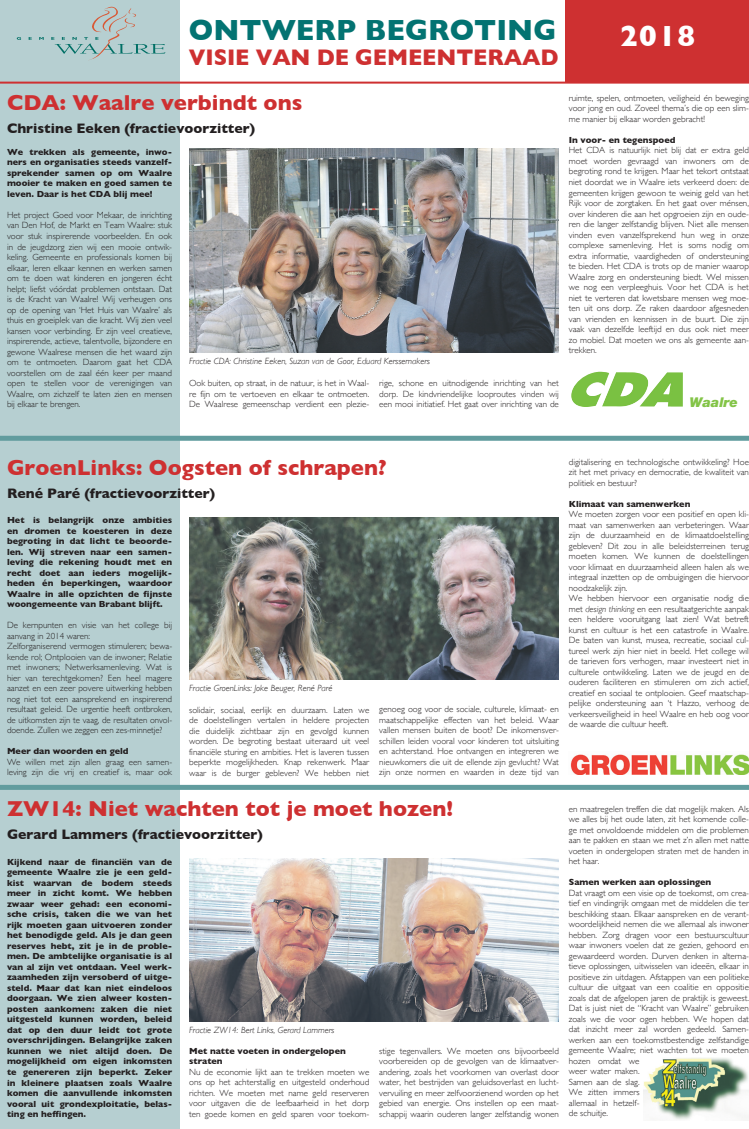
<style>
.page{position:relative;width:749px;height:1129px;background:#fff}
.page>*{position:absolute;margin:0;border:0;box-sizing:border-box;transform-origin:0 0}
.t1{font:700 29.7px "Gill Sans";color:#037372}
.t2{font:700 29.7px "Gill Sans";color:#fff}
.t3{font:700 23px "Gill Sans";letter-spacing:-.005em;color:#ce3031;scale:.96 1}
.t4{font:700 22px "Gill Sans";color:#ce3031}
.t5{font:700 14px "Gill Sans";color:#231f20}
.t6{font:italic 900 13.5px "Helvetica Neue";color:#83c447}
.t7{font:300 9px/10.5px "Gill Sans";color:#231f20;text-align:justify}
.t8{font:700 9px/10.5px "Gill Sans";color:#231f20;text-align:justify}
.t9{font:italic 300 9px "Gill Sans";color:#231f20}
.s1{font-style:italic}
</style>
<div class="page">
<div style="left:0;top:0;width:179px;height:1128px;background:#b6cfd1"></div>
<img style="left:189px;top:149px;width:369px;height:203px">
<img style="left:189px;top:858px;width:369px;height:162px">
<div style="left:0;top:435px;width:748px;height:5px;background:#619c9e"></div>
<div style="left:0;top:784px;width:748px;height:5px;background:#619c9e"></div>
<img style="left:571px;top:371px;width:95px;height:36px">
<img style="left:643px;top:1058px;width:105px;height:62px">
<img style="left:189px;top:517px;width:369px;height:162px">
<img style="left:570px;top:754px;width:178px;height:20px">
<svg style="left:39px;top:37px;width:5px;height:3px"></svg>
<svg style="left:51px;top:7px;width:114px;height:53px"></svg>
<hr style="left:0;top:82px;width:748px;height:2px;background:#ce3031">
<div style="left:565px;top:0;width:183px;height:81px;background:#ce3031"></div>
<h1 class="t1" style="left:189px;top:7px;width:369px">ONTWERP BEGROTING</h1>
<h1 class="t2" style="left:620px;top:12px;width:77px">2018</h1>
<h2 class="t3" style="left:189px;top:39px;width:386px">VISIE VAN DE GEMEENTERAAD</h2>
<h3 class="t4" style="left:7px;top:85px;width:297px">CDA: Waalre verbindt ons</h3>
<h3 class="t5" style="left:7px;top:117px;width:249px">Christine Eeken (fractievoorzitter)</h3>
<p class="t8" style="left:7px;top:146px;width:166px">We trekken als gemeente, inwo&shy;ners en organisaties steeds vanzelf&shy;sprekender samen op om Waalre mooier te maken en goed samen te leven. Daar is het CDA blij mee!</p>
<p class="t7" style="left:7px;top:209px;width:167px">Het project Goed voor Mekaar, de inrichting van Den Hof, de Markt en Team Waalre: stuk voor stuk inspirerende voorbeelden. En ook in de jeugdzorg zien wij een mooie ontwik&shy;keling. Gemeente en professionals komen bij elkaar, leren elkaar kennen en werken samen om te doen wat kinderen en jongeren écht helpt; liefst vóórdat problemen ontstaan. Dat is de Kracht van Waalre! Wij verheugen ons op de opening van ‘Het Huis van Waalre’ als thuis en groeiplek van die kracht. Wij zien veel kansen voor verbinding. Er zijn veel creatieve, inspirerende, actieve, talentvolle, bijzondere en gewone Waalrese mensen die het waard zijn om te ontmoeten. Daarom gaat het CDA voorstellen om de zaal één keer per maand open te stellen voor de verenigingen van Waalre, om zichzelf te laten zien en mensen bij elkaar te brengen.</p>
<p class="t9" style="left:189px;top:356px;width:242px">Fractie CDA: Christine Eeken, Suzan van de Goor, Eduard Kerssemakers</p>
<p class="t7" style="left:189px;top:377px;width:182px">Ook buiten, op straat, in de natuur, is het in Waal&shy;re fijn om te vertoeven en elkaar te ontmoeten.<br>De Waalrese gemeenschap verdient een plezie-</p>
<p class="t7" style="left:379px;top:377px;width:181px">rige, schone en uitnodigende inrichting van het dorp. De kindvriendelijke looproutes vinden wij een mooi initiatief. Het gaat over inrichting van de</p>
<p class="t7" style="left:568px;top:92px;width:182px">ruimte, spelen, ontmoeten, veiligheid én beweging voor jong en oud. Zoveel thema’s die op een slim&shy;me manier bij elkaar worden gebracht!</p>
<p class="t8" style="left:568px;top:134px;width:108px">In voor- en tegenspoed</p>
<p class="t7" style="left:568px;top:145px;width:182px">Het CDA is natuurlijk niet blij dat er extra geld moet worden gevraagd van inwoners om de begroting rond te krijgen. Maar het tekort ontstaat niet doordat we in Waalre iets verkeerd doen: de gemeenten krijgen gewoon te weinig geld van het Rijk voor de zorgtaken. En het gaat over ménsen, over kinderen die aan het opgroeien zijn en oude&shy;ren die langer zelfstandig blijven. Niet alle mensen vinden even vanzelfsprekend hun weg in onze complexe samenleving. Het is soms nodig om extra informatie, vaardigheden of ondersteuning te bieden. Het CDA is trots op de manier waarop Waalre zorg en ondersteuning biedt. Wel missen we nog een verpleeghuis. Voor het CDA is het niet te verteren dat kwetsbare mensen weg moe&shy;ten uit ons dorp. Ze raken daardoor afgesneden van vrienden en kennissen in de buurt. Die zijn vaak van dezelfde leeftijd en dus ook niet meer zo mobiel. Dat moeten we ons als gemeente aan&shy;trekken.</p>
<h3 class="t6" style="left:689px;top:393px;width:50px">Waalre</h3>
<h3 class="t4" style="left:7px;top:449px;width:381px">GroenLinks: Oogsten of schrapen?</h3>
<h3 class="t5" style="left:7px;top:481px;width:209px">René Paré (fractievoorzitter)</h3>
<p class="t8" style="left:7px;top:514px;width:166px">Het is belangrijk onze ambities en dromen te koesteren in deze begroting in dat licht te beoorde&shy;len. Wij streven naar een samen&shy;leving die rekening houdt met en recht doet aan ieders mogelijk&shy;heden én beperkingen, waardoor Waalre in alle opzichten de fijnste woongemeente van Brabant blijft.</p>
<p class="t7" style="left:7px;top:619px;width:167px;text-align:left">De kernpunten en visie van het college bij aanvang in 2014 waren:<br>Zelforganiserend vermogen stimuleren; bewa&shy;kende rol; Ontplooien van de inwoner; Relatie met inwoners; Netwerksamenleving. Wat is hier van terechtgekomen? Een heel magere aanzet en een zeer povere uitwerking hebben nog niet tot een aansprekend en inspirerend resultaat geleid. De urgentie heeft ontbroken, de uitkomsten zijn te vaag, de resultaten onvol&shy;doende. Zullen we zeggen een zes-minnetje?</p>
<p class="t8" style="left:7px;top:745px;width:123px">Meer dan woorden en geld</p>
<p class="t7" style="left:7px;top:756px;width:167px">We willen met zijn allen graag een samen&shy;leving zijn die vrij en creatief is, maar ook</p>
<p class="t9" style="left:189px;top:683px;width:145px">Fractie GroenLinks: Joke Beuger, René Paré</p>
<p class="t7" style="left:189px;top:704px;width:182px">solidair, sociaal, eerlijk en duurzaam. Laten we de doelstellingen vertalen in heldere projecten die duidelijk zichtbaar zijn en gevolgd kunnen worden. De begroting bestaat uiteraard uit veel financiële sturing en ambities. Het is laveren tussen beperkte mogelijkheden. Knap rekenwerk. Maar waar is de burger gebleven? We hebben niet</p>
<p class="t7" style="left:379px;top:703px;width:181px">genoeg oog voor de sociale, culturele, klimaat- en maatschappelijke effecten van het beleid. Waar vallen mensen buiten de boot? De inkomensver&shy;schillen leiden vooral voor kinderen tot uitsluiting en achterstand. Hoe ontvangen en integreren we nieuwkomers die uit de ellende zijn gevlucht? Wat zijn onze normen en waarden in deze tijd van</p>
<h3 class="t4" style="left:7px;top:791px;width:447px">ZW14: Niet wachten tot je moet hozen!</h3>
<h3 class="t5" style="left:7px;top:823px;width:257px">Gerard Lammers (fractievoorzitter)</h3>
<p class="t8" style="left:7px;top:856px;width:167px">Kijkend naar de financiën van de gemeente Waalre zie je een geld&shy;kist waarvan de bodem steeds meer in zicht komt. We hebben zwaar weer gehad: een economi&shy;sche crisis, taken die we van het rijk moeten gaan uitvoeren zonder het benodigde geld. Als je dan geen reserves hebt, zit je in de proble&shy;men. De ambtelijke organisatie is al van al zijn vet ontdaan. Veel werk&shy;zaamheden zijn versoberd of uitge&shy;steld. Maar dat kan niet eindeloos doorgaan. We zien alweer kosten&shy;posten aankomen: zaken die niet uitgesteld kunnen worden, beleid dat op den duur leidt tot grote overschrijdingen. Belangrijke zaken kunnen we niet altijd doen. De mogelijkheid om eigen inkomsten te genereren zijn beperkt. Zeker in kleinere plaatsen zoals Waalre komen die aanvullende inkomsten vooral uit grondexploitatie, belas&shy;ting en heffingen.</p>
<p class="t9" style="left:189px;top:1024px;width:147px">Fractie ZW14: Bert Links, Gerard Lammers</p>
<p class="t8" style="left:189px;top:1044px;width:158px">Met natte voeten in ondergelopen straten</p>
<p class="t7" style="left:189px;top:1065px;width:182px">Nu de economie lijkt aan te trekken moeten we ons op het achterstallig en uitgesteld onderhoud richten. We moeten met name geld reserveren voor uitgaven die de leefbaarheid in het dorp ten goede komen en geld sparen voor toekom-</p>
<p class="t7" style="left:379px;top:1044px;width:181px">stige tegenvallers. We moeten ons bijvoorbeeld voorbereiden op de gevolgen van de klimaatver&shy;andering, zoals het voorkomen van overlast door water, het bestrijden van geluidsoverlast en lucht&shy;vervuiling en meer zelfvoorzienend worden op het gebied van energie. Ons instellen op een maat&shy;schappij waarin ouderen langer zelfstandig wonen</p>
<p class="t7" style="left:568px;top:456px;width:182px">digitalisering en technologische ontwikkeling? Hoe zit het met privacy en democratie, de kwaliteit van politiek en bestuur?</p>
<p class="t8" style="left:568px;top:498px;width:123px">Klimaat van samenwerken</p>
<p class="t7" style="left:568px;top:508px;width:182px;text-align:left">We moeten zorgen voor een positief en open kli&shy;maat van samenwerken aan verbeteringen. Waar zijn de duurzaamheid en de klimaatdoelstelling gebleven? Dit zou in alle beleidsterreinen terug moeten komen. We kunnen de doelstellingen voor klimaat en duurzaamheid alleen halen als we integraal inzetten op de ombuigingen die hiervoor noodzakelijk zijn.<br>We hebben hiervoor een organisatie nodig die met <span class="s1">design thinking</span> en een resultaatgerichte aanpak een heldere vooruitgang laat zien! Wat betreft kunst en cultuur is het een catastrofe in Waalre.<br>De baten van kunst, musea, recreatie, sociaal cul&shy;tureel werk zijn hier niet in beeld. Het college wil de tarieven fors verhogen, maar investeert niet in culturele ontwikkeling. Laten we de jeugd en de ouderen faciliteren en stimuleren om zich actief, creatief en sociaal te ontplooien. Geef maatschap&shy;pelijke ondersteuning aan ‘t Hazzo, verhoog de verkeersveiligheid in heel Waalre en heb oog voor de waarde die cultuur heeft.</p>
<p class="t7" style="left:568px;top:802px;width:182px">en maatregelen treffen die dat mogelijk maken. Als we alles bij het oude laten, zit het komende colle&shy;ge met onvoldoende middelen om die problemen aan te pakken en staan we met z’n allen met natte voeten in ondergelopen straten met de handen in het haar.</p>
<p class="t8" style="left:568px;top:876px;width:144px">Samen werken aan oplossingen</p>
<p class="t7" style="left:568px;top:886px;width:182px;text-align:left">Dat vraagt om een visie op de toekomst, om crea&shy;tief en vindingrijk omgaan met de middelen die ter beschikking staan. Elkaar aanspreken en de verant&shy;woordelijkheid nemen die we allemaal als inwoner hebben. Zorg dragen voor een bestuurscultuur waar inwoners voelen dat ze gezien, gehoord en gewaardeerd worden. Durven denken in alterna&shy;tieve oplossingen, uitwisselen van ideeën, elkaar in positieve zin uitdagen. Afstappen van een politieke cultuur die uitgaat van een coalitie en oppositie zoals dat de afgelopen jaren de praktijk is geweest.<br>Dat is juist niet de “Kracht van Waalre” gebruiken zoals we die voor ogen hebben. We hopen dat dat inzicht meer zal worden gedeeld. Samen&shy;werken aan een toekomstbestendige zelfstandige gemeente Waalre; niet wachten tot we moeten hozen omdat we<br>weer water maken.<br>Samen aan de slag.<br>We zitten immers<br>allemaal in hetzelf-<br>de schuitje.</p>
</div>
